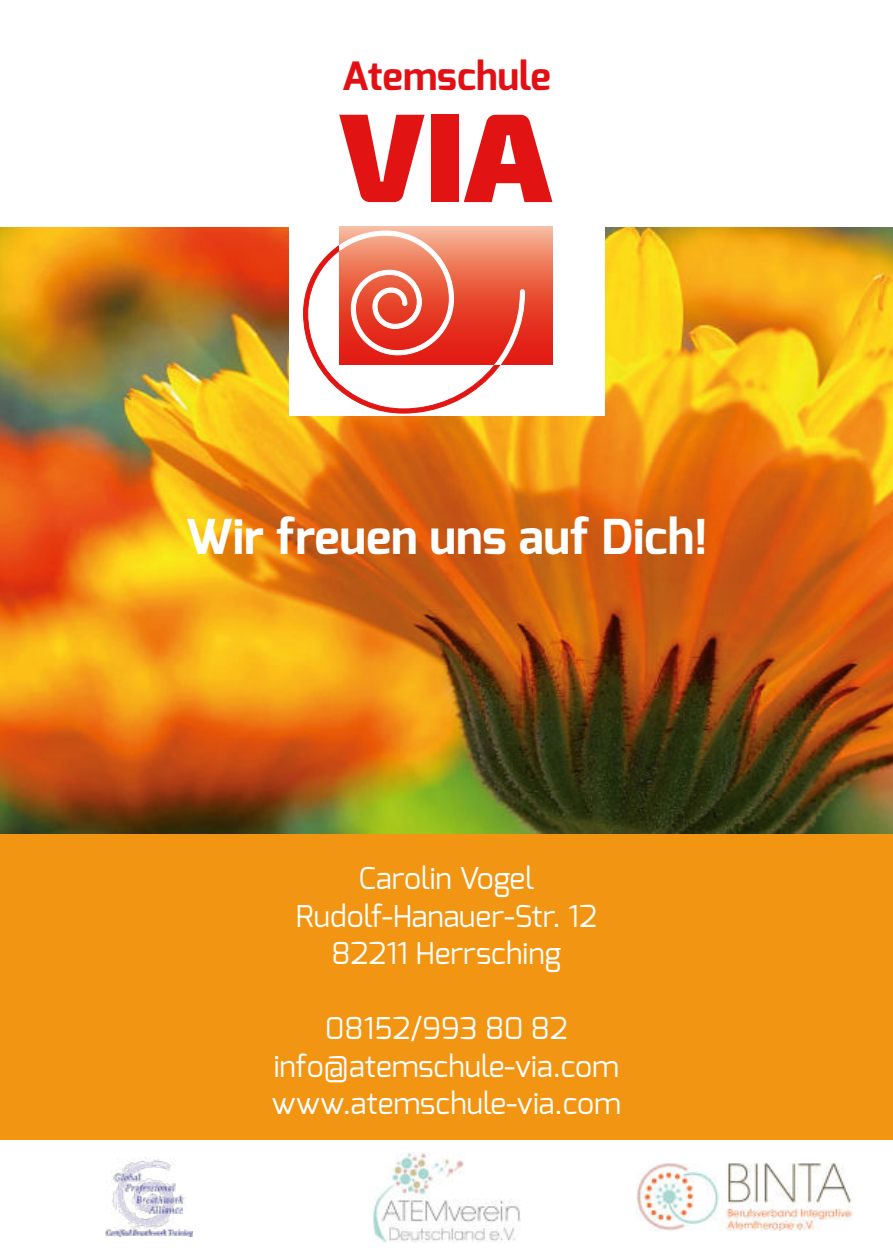
<style>
.page{position:relative;width:893px;height:1259px;background:#fff}
.page>*{position:absolute;margin:0;border:0;box-sizing:border-box;transform-origin:0 0}
.t1{font:900 126.6px "Exo 2";color:#e21313}
.t2{font:700 48px "Exo";color:#fff}
.t3{font:700 39px "Exo";color:#e21014}
.t4{font:30px/37.5px "Exo";color:#fff;text-align:center}
</style>
<div class="page">
<div style="left:0;top:264px;width:893px;height:876px;background:#f19512"></div>
<img style="left:0;top:227px;width:893px;height:606px">
<div style="left:289px;top:55px;width:315px;height:361px;background:#fff"></div>
<svg style="left:340px;top:226px;width:213px;height:139px;background:#eb6951"></svg>
<svg style="left:303px;top:230px;width:222px;height:184px"></svg>
<img style="left:636px;top:1163px;width:216px;height:67px">
<img style="left:372px;top:1152px;width:149px;height:90px">
<img style="left:105px;top:1157px;width:87px;height:79px">
<h3 class="t3" style="left:342px;top:59px;width:211px">Atemschule</h3>
<h1 class="t1" style="left:339px;top:84px;width:213px">VIA</h1>
<h2 class="t2" style="left:186px;top:517px;width:523px">Wir freuen uns auf Dich!</h2>
<p class="t4" style="left:296px;top:861px;width:302px">Carolin Vogel<br>Rudolf-Hanauer-Str. 12<br>82211 Herrsching</p>
<p class="t4" style="left:272px;top:1011px;width:351px">08152/993 80 82 info@atemschule-via.com www.atemschule-via.com</p>
</div>
